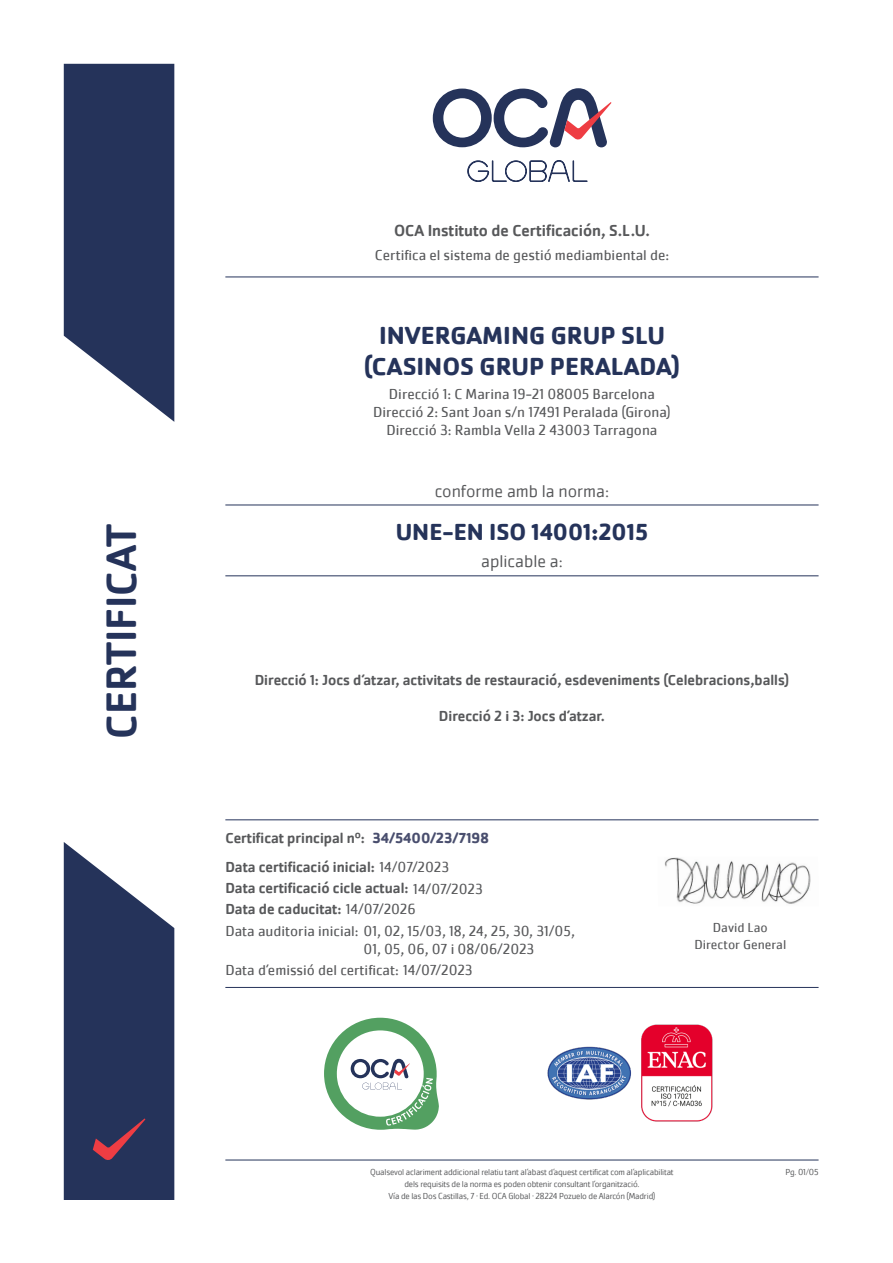
<style>
.page{position:relative;width:893px;height:1263px;background:#fff}
.page>*{position:absolute;margin:0;border:0;box-sizing:border-box;transform-origin:0 0}
.t1{font:500 43.95px "Cachet Pro";color:#25335a}
.t2{font:700 25.5px "Cachet Pro";color:#25335a}
.t3{font:700 24px "Cachet Pro";color:#25335a}
.t4{font:300 18px "Cachet Pro";color:#57585a}
.t5{font:500 16.5px "Cachet Pro";color:#57585a}
.t6{font:15px "Cachet Pro";color:#57585a}
.t7{font:500 15px "Cachet Pro";color:#57585a}
.t8{font:700 15px "Cachet Pro";color:#494e6e}
.t9{font:13.5px "Cachet Pro";color:#57585a}
.t10{font:300 9px "Cachet Pro";letter-spacing:-.02em;color:#57585a}
.s1{font-weight:400}
</style>
<div class="page">
<svg style="left:433px;top:88px;width:179px;height:59px"></svg>
<svg style="left:467px;top:160px;width:121px;height:22px"></svg>
<svg style="left:64px;top:64px;width:110px;height:358px;background:#3f4b6d"></svg>
<svg style="left:64px;top:842px;width:110px;height:358px;background:#414b6d"></svg>
<hr style="left:225px;top:1160px;width:594px;height:1px;background:#25335a">
<hr style="left:225px;top:575px;width:594px;height:1px;background:#25335a">
<hr style="left:225px;top:505px;width:594px;height:1px;background:#25335a">
<hr style="left:225px;top:277px;width:594px;height:1px;background:#25335a">
<img style="left:547px;top:1024px;width:166px;height:98px">
<svg style="left:324px;top:1018px;width:115px;height:112px"></svg>
<hr style="left:225px;top:819px;width:594px;height:1px;background:#25335a">
<hr style="left:225px;top:987px;width:594px;height:1px;background:#25335a">
<img style="left:664px;top:857px;width:147px;height:47px">
<p class="t1" style="left:96px;top:738px;width:216px;rotate:-90deg">CERTIFICAT</p>
<p class="t5" style="left:394px;top:221px;width:257px">OCA Instituto de Certificación, S.L.U.</p>
<p class="t6" style="left:375px;top:246px;width:296px">Certifica el sistema de gestió mediambiental de:</p>
<p class="t2" style="left:379px;top:320px;width:287px">INVERGAMING GRUP SLU</p>
<p class="t2" style="left:364px;top:350px;width:318px">(CASINOS GRUP PERALADA)</p>
<p class="t6" style="left:389px;top:385px;width:267px">Direcció 1: C Marina 19-21 08005 Barcelona</p>
<p class="t6" style="left:373px;top:403px;width:299px">Direcció 2: Sant Joan s/n 17491 Peralada (Girona)</p>
<p class="t6" style="left:386px;top:421px;width:273px">Direcció 3: Rambla Vella 2 43003 Tarragona</p>
<p class="t4" style="left:435px;top:480px;width:176px">conforme amb la norma:</p>
<p class="t3" style="left:396px;top:517px;width:254px">UNE-EN ISO 14001:2015</p>
<p class="t4" style="left:481px;top:550px;width:83px">aplicable a:</p>
<p class="t7" style="left:255px;top:672px;width:536px">Direcció 1: Jocs d’atzar, activitats de restauració, esdeveniments (Celebracions,balls)</p>
<p class="t7" style="left:439px;top:708px;width:168px">Direcció 2 i 3: Jocs d’atzar.</p>
<p class="t7" style="left:225px;top:829px;width:141px">Certificat principal nº:</p>
<p class="t8" style="left:372px;top:828px;width:118px">34/5400/23/7198</p>
<p class="t7" style="left:225px;top:858px;width:225px">Data certificació inicial: <span class="s1">14/07/2023</span></p>
<p class="t7" style="left:225px;top:879px;width:259px">Data certificació cicle actual: <span class="s1">14/07/2023</span></p>
<p class="t7" style="left:225px;top:900px;width:192px">Data de caducitat: <span class="s1">14/07/2026</span></p>
<p class="t6" style="left:225px;top:922px;width:351px">Data auditoria inicial: 01, 02, 15/03, 18, 24, 25, 30, 31/05,</p>
<p class="t6" style="left:364px;top:940px;width:172px">01, 05, 06, 07 i 08/06/2023</p>
<p class="t6" style="left:225px;top:961px;width:249px">Data d’emissió del certificat: 14/07/2023</p>
<p class="t9" style="left:713px;top:919px;width:56px">David Lao</p>
<p class="t9" style="left:694px;top:936px;width:93px">Director General</p>
<p class="t10" style="left:370px;top:1166px;width:305px">Qualsevol aclariment addicional relatiu tant al’abast d’aquest certificat com al’aplicabilitat</p>
<p class="t10" style="left:404px;top:1178px;width:236px">dels requisits de la norma es poden obtenir consultant l’organització.</p>
<p class="t10" style="left:388px;top:1190px;width:268px">Vía de las Dos Castillas, 7 · Ed. OCA Global · 28224 Pozuelo de Alarcón (Madrid)</p>
<p class="t10" style="left:785px;top:1166px;width:35px">Pg. 01/05</p>
</div>
